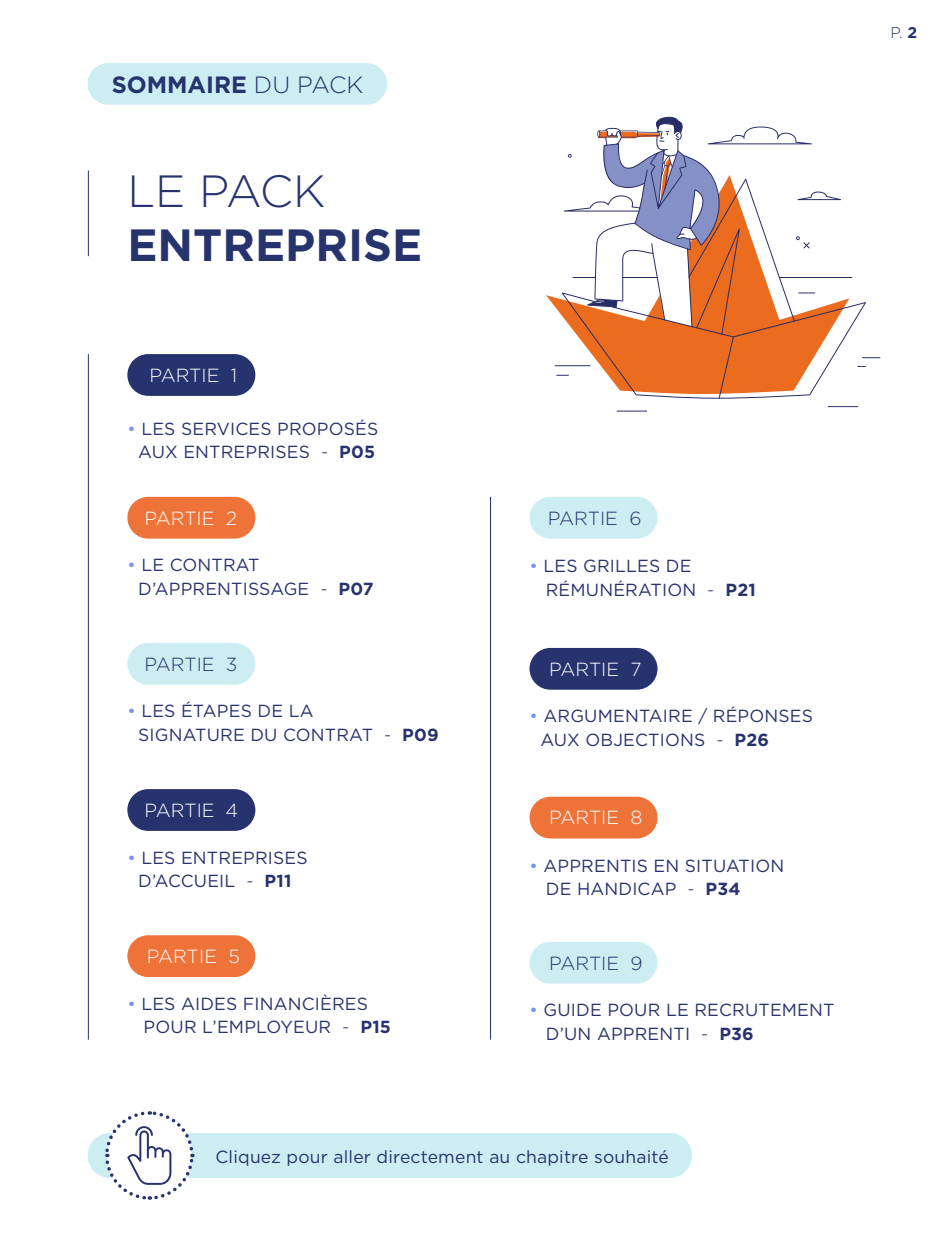
<style>
.page{position:relative;width:943px;height:1241px;background:#fff}
.page>*{position:absolute;margin:0;border:0;box-sizing:border-box;transform-origin:0 0}
.t1{font:700 45.15px "Gotham";color:#27336d}
.t2{font:300 45.15px "Gotham";letter-spacing:-.02em;color:#27336d}
.t3{font:700 23.45px "Gotham";color:#27336d}
.t4{font:300 18.9px "Gotham";color:#fff}
.t5{font:300 18.9px "Gotham";color:#27336d}
.t6{font:17.5px/23.3px "Gotham";letter-spacing:.01em;color:#27336d}
.t7{font:300 15.58px "Gotham";color:#27336d}
.s1{font-weight:300}
.s2{color:#7894f2}
.s3{font-weight:700}
</style>
<div class="page">
<div style="left:87px;top:1132px;width:605px;height:45px;background:#ccedf2;border-radius:22px"></div>
<hr style="left:88px;top:170px;width:1px;height:86px;background:#27336d">
<hr style="left:88px;top:354px;width:1px;height:685px;background:#27336d">
<hr style="left:490px;top:496px;width:1px;height:543px;background:#27336d">
<svg style="left:103px;top:1111px;width:92px;height:89px"></svg>
<div style="left:87px;top:63px;width:300px;height:42px;background:#ccedf2;border-radius:21px"></div>
<div style="left:127px;top:496px;width:128px;height:42px;background:#ed7338;border-radius:21px"></div>
<div style="left:127px;top:354px;width:128px;height:42px;background:#26336e;border-radius:21px"></div>
<div style="left:529px;top:496px;width:128px;height:42px;background:#ccedf2;border-radius:21px"></div>
<div style="left:127px;top:643px;width:128px;height:41px;background:#ccedf2;border-radius:21px"></div>
<div style="left:529px;top:647px;width:128px;height:42px;background:#26336e;border-radius:21px"></div>
<div style="left:127px;top:789px;width:128px;height:41px;background:#26336e;border-radius:21px"></div>
<div style="left:529px;top:796px;width:128px;height:42px;background:#ed7338;border-radius:21px"></div>
<div style="left:127px;top:935px;width:128px;height:41px;background:#ed7338;border-radius:21px"></div>
<div style="left:529px;top:941px;width:128px;height:42px;background:#ccedf2;border-radius:21px"></div>
<hr style="left:554px;top:365px;width:36px;height:1px;background:#282d67">
<hr style="left:827px;top:406px;width:31px;height:1px;background:#282d67">
<hr style="left:616px;top:410px;width:31px;height:1px;background:#282d67">
<svg style="left:556px;top:116px;width:324px;height:282px"></svg>
<h2 class="t3" style="left:112px;top:69px;width:253px">SOMMAIRE <span class="s1">DU PACK</span></h2>
<h1 class="t2" style="left:127px;top:162px;width:199px">LE PACK</h1>
<h1 class="t1" style="left:127px;top:215px;width:296px">ENTREPRISE</h1>
<p class="t4" style="left:149px;top:363px;width:89px">PARTIE 1</p>
<p class="t6" style="left:127px;top:417px;width:252px;text-align:center"><span class="s2">•</span> LES SERVICES PROPOSÉS<br>AUX ENTREPRISES <span class="s1">-</span> <span class="s3">P05</span></p>
<p class="t4" style="left:144px;top:506px;width:94px">PARTIE 2</p>
<p class="t6" style="left:138px;top:553px;width:237px;text-indent:-11px"><span class="s2">•</span> LE CONTRAT<br>D’APPRENTISSAGE <span class="s1">-</span> <span class="s3">P07</span></p>
<p class="t5" style="left:144px;top:652px;width:95px">PARTIE 3</p>
<p class="t6" style="left:138px;top:699px;width:302px;text-indent:-11px"><span class="s2">•</span> LES ÉTAPES DE LA<br>SIGNATURE DU CONTRAT <span class="s1">-</span> <span class="s3">P09</span></p>
<p class="t4" style="left:144px;top:798px;width:95px">PARTIE 4</p>
<p class="t6" style="left:127px;top:845px;width:182px;text-align:center"><span class="s2">•</span> LES ENTREPRISES<br>D’ACCUEIL <span class="s1">-</span> <span class="s3">P11</span></p>
<p class="t4" style="left:147px;top:944px;width:94px">PARTIE 5</p>
<p class="t6" style="left:144px;top:991px;width:249px;text-indent:-16px"><span class="s2">•</span> LES AIDES FINANCIÈRES<br>POUR L’EMPLOYEUR <span class="s1">-</span> <span class="s3">P15</span></p>
<p class="t5" style="left:548px;top:506px;width:95px">PARTIE 6</p>
<p class="t6" style="left:546px;top:554px;width:211px;text-indent:-16px"><span class="s2">•</span> LES GRILLES DE<br>RÉMUNÉRATION <span class="s1">-</span> <span class="s3">P21</span></p>
<p class="t4" style="left:549px;top:657px;width:94px">PARTIE 7</p>
<p class="t6" style="left:540px;top:704px;width:274px;text-indent:-11px"><span class="s2">•</span> ARGUMENTAIRE / RÉPONSES<br>AUX OBJECTIONS <span class="s1">-</span> <span class="s3">P26</span></p>
<p class="t4" style="left:549px;top:805px;width:95px">PARTIE 8</p>
<p class="t6" style="left:546px;top:853px;width:240px;text-indent:-16px"><span class="s2">•</span> APPRENTIS EN SITUATION<br>DE HANDICAP <span class="s1">-</span> <span class="s3">P34</span></p>
<p class="t5" style="left:549px;top:950px;width:95px">PARTIE 9</p>
<p class="t6" style="left:546px;top:997px;width:290px;text-indent:-16px"><span class="s2">•</span> GUIDE POUR LE RECRUTEMENT<br>D’UN APPRENTI <span class="s1">-</span> <span class="s3">P36</span></p>
<p class="t6" style="left:215px;top:1144px;width:455px">Cliquez pour aller directement au chapitre souhaité</p>
<p class="t7" style="left:890px;top:23px;width:28px">P. <span class="s3">2</span></p>
</div>
